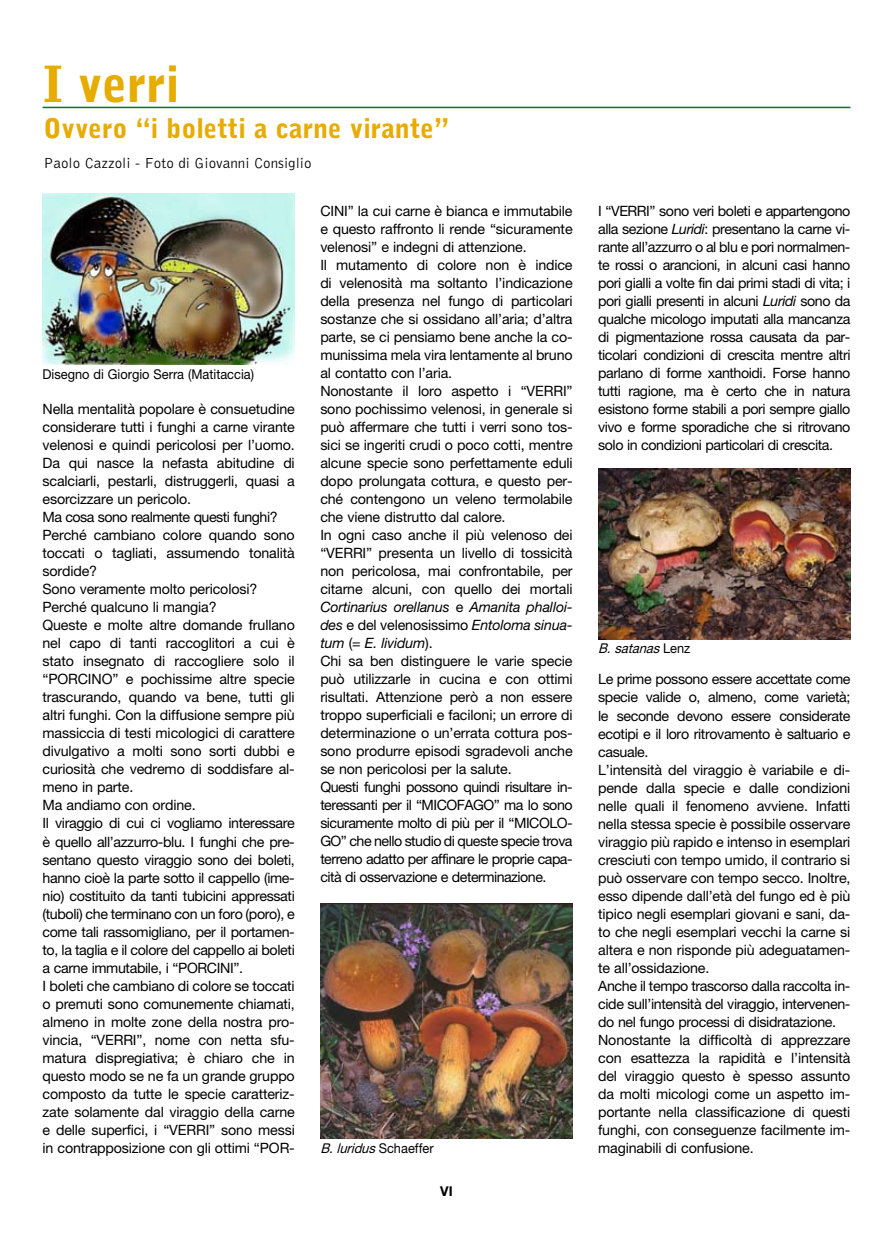
<style>
.page{position:relative;width:893px;height:1234px;background:#fff}
.page>*{position:absolute;margin:0;border:0;box-sizing:border-box;transform-origin:0 0}
.t1{font:900 49.5px "Bell Gothic";color:#e7ac00}
.t2{font:900 27px "Bell Gothic";color:#e7ac00}
.t3{font:300 15px "Bell Gothic";color:#000}
.t4{font:14.25px/18px "Helvetica Neue";letter-spacing:-.01em;color:#000}
.t5{font:13.5px "Helvetica Neue";color:#000;scale:.95 1}
.t6{font:italic 13.5px "Helvetica Neue";color:#000;scale:.95 1}
.t7{font:700 13.5px "Helvetica Neue";color:#000}
.s1{font-style:italic}
.s2{font-style:normal}
</style>
<div class="page">
<hr style="left:43px;top:107px;width:807px;height:1px;background:#007530">
<img style="left:43px;top:193px;width:252px;height:171px">
<img style="left:598px;top:468px;width:252px;height:171px">
<img style="left:320px;top:903px;width:253px;height:234px">
<h1 class="t1" style="left:44px;top:56px;width:137px">I verri</h1>
<h2 class="t2" style="left:44px;top:113px;width:407px">Ovvero “i boletti a carne virante”</h2>
<p class="t3" style="left:44px;top:155px;width:270px">Paolo Cazzoli - Foto di Giovanni Consiglio</p>
<p class="t5" style="left:43px;top:366px;width:224px">Disegno di Giorgio Serra (Matitaccia)</p>
<p class="t4" style="left:43px;top:400px;width:254px">Nella mentalità popolare è consuetudine considerare tutti i funghi a carne virante velenosi e quindi pericolosi per l’uomo.<br>Da qui nasce la nefasta abitudine di scalciarli, pestarli, distruggerli, quasi a esorcizzare un pericolo.<br>Ma cosa sono realmente questi funghi?<br>Perché cambiano colore quando sono toccati o tagliati, assumendo tonalità sordide?<br>Sono veramente molto pericolosi?<br>Perché qualcuno li mangia?<br>Queste e molte altre domande frullano nel capo di tanti raccoglitori a cui è stato insegnato di raccogliere solo il “PORCINO” e pochissime altre specie trascurando, quando va bene, tutti gli altri funghi. Con la diffusione sempre più massiccia di testi micologici di carattere divulgativo a molti sono sorti dubbi e curiosità che vedremo di soddisfare al&shy;meno in parte.<br>Ma andiamo con ordine.<br>Il viraggio di cui ci vogliamo interessare è quello all’azzurro-blu. I funghi che pre&shy;sentano questo viraggio sono dei boleti, hanno cioè la parte sotto il cappello (ime&shy;nio) costituito da tanti tubicini appressati (tuboli) che terminano con un foro (poro), e come tali rassomigliano, per il portamen&shy;to, la taglia e il colore del cappello ai boleti a carne immutabile, i “PORCINI”.<br>I boleti che cambiano di colore se toccati o premuti sono comunemente chiamati, almeno in molte zone della nostra pro&shy;vincia, “VERRI”, nome con netta sfu&shy;matura dispregiativa; è chiaro che in questo modo se ne fa un grande gruppo composto da tutte le specie caratteriz&shy;zate solamente dal viraggio della carne e delle superfici, i “VERRI” sono messi in contrapposizione con gli ottimi “POR-</p>
<p class="t4" style="left:320px;top:202px;width:254px">CINI” la cui carne è bianca e immutabile e questo raffronto li rende “sicuramente velenosi” e indegni di attenzione.<br>Il mutamento di colore non è indice di velenosità ma soltanto l’indicazione della presenza nel fungo di particolari sostanze che si ossidano all’aria; d’altra parte, se ci pensiamo bene anche la co&shy;munissima mela vira lentamente al bruno al contatto con l’aria.<br>Nonostante il loro aspetto i “VERRI” sono pochissimo velenosi, in generale si può affermare che tutti i verri sono tos&shy;sici se ingeriti crudi o poco cotti, mentre alcune specie sono perfettamente eduli dopo prolungata cottura, e questo per&shy;ché contengono un veleno termolabile che viene distrutto dal calore.<br>In ogni caso anche il più velenoso dei “VERRI” presenta un livello di tossicità non pericolosa, mai confrontabile, per citarne alcuni, con quello dei mortali <span class="s1">Cortinarius orellanus</span> e <span class="s1">Amanita phalloi&shy;des</span> e del velenosissimo <span class="s1">Entoloma sinua&shy;tum</span> (= <span class="s1">E. lividum</span>).<br>Chi sa ben distinguere le varie specie può utilizzarle in cucina e con ottimi risultati. Attenzione però a non essere troppo superficiali e faciloni; un errore di determinazione o un’errata cottura pos&shy;sono produrre episodi sgradevoli anche se non pericolosi per la salute.<br>Questi funghi possono quindi risultare in&shy;teressanti per il “MICOFAGO” ma lo sono sicuramente molto di più per il “MICOLO-GO” che nello studio di queste specie trova terreno adatto per affinare le proprie capa&shy;cità di osservazione e determinazione.</p>
<p class="t6" style="left:320px;top:1140px;width:121px">B.luridus<span class="s2">Schaeffer</span></p>
<p class="t7" style="left:440px;top:1182px;width:14px">VI</p>
<p class="t4" style="left:598px;top:202px;width:254px;text-align:justify">I “VERRI” sono veri boleti e appartengono alla sezione <span class="s1">Luridi</span>: presentano la carne vi&shy;rante all’azzurro o al blu e pori normalmen&shy;te rossi o arancioni, in alcuni casi hanno pori gialli a volte fin dai primi stadi di vita; i pori gialli presenti in alcuni <span class="s1">Luridi</span> sono da qualche micologo imputati alla mancanza di pigmentazione rossa causata da par&shy;ticolari condizioni di crescita mentre altri parlano di forme xanthoidi. Forse hanno tutti ragione, ma è certo che in natura esistono forme stabili a pori sempre giallo vivo e forme sporadiche che si ritrovano solo in condizioni particolari di crescita.</p>
<p class="t6" style="left:598px;top:640px;width:99px">B.satanas<span class="s2">L e n z</span></p>
<p class="t4" style="left:598px;top:670px;width:254px">Le prime possono essere accettate come specie valide o, almeno, come varietà; le seconde devono essere considerate ecotipi e il loro ritrovamento è saltuario e casuale.<br>L’intensità del viraggio è variabile e di&shy;pende dalla specie e dalle condizioni nelle quali il fenomeno avviene. Infatti nella stessa specie è possibile osservare viraggio più rapido e intenso in esemplari cresciuti con tempo umido, il contrario si può osservare con tempo secco. Inoltre, esso dipende dall’età del fungo ed è più tipico negli esemplari giovani e sani, da&shy;to che negli esemplari vecchi la carne si altera e non risponde più adeguatamen&shy;te all’ossidazione.<br>Anche il tempo trascorso dalla raccolta in&shy;cide sull’intensità del viraggio, intervenen&shy;do nel fungo processi di disidratazione.<br>Nonostante la difficoltà di apprezzare con esattezza la rapidità e l’intensità del viraggio questo è spesso assunto da molti micologi come un aspetto im&shy;portante nella classificazione di questi funghi, con conseguenze facilmente im&shy;maginabili di confusione.</p>
</div>
